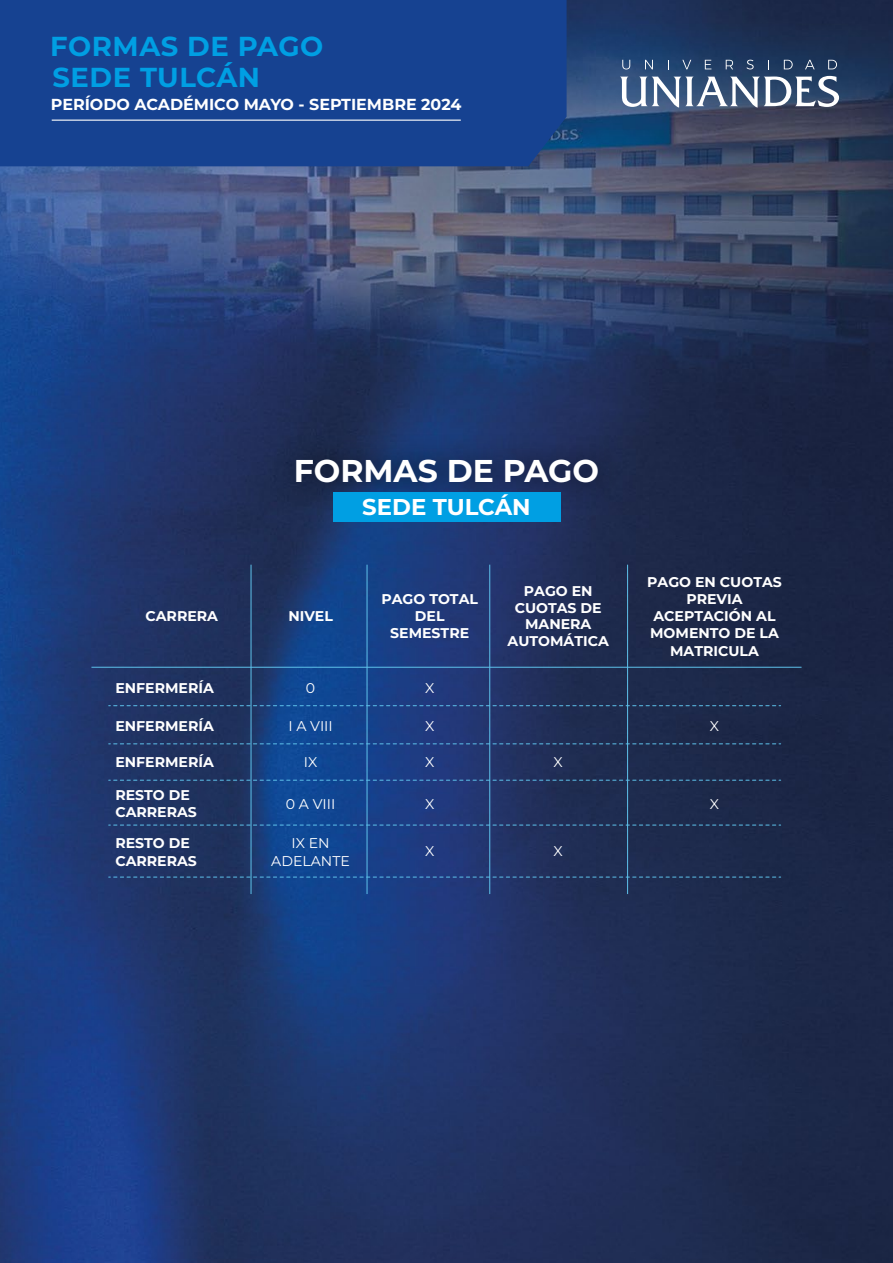
<style>
.page{position:relative;width:893px;height:1263px;background:#fff}
.page>*{position:absolute;margin:0;border:0;box-sizing:border-box;transform-origin:0 0}
.t1{font:700 31.5px "Montserrat";color:#fff}
.t2{font:700 27.45px/30.9px "Montserrat";letter-spacing:.02em;color:#009fe3}
.t3{font:700 22.8px "Montserrat";color:#fff}
.t4{font:700 15.9px "Montserrat";color:#fff}
.t5{font:700 14.1px/17.2px "Montserrat";color:#fff;text-align:center}
.t6{font:14.1px/17.2px "Montserrat";color:#fff;text-align:center}
</style>
<div class="page">
<img style="left:0;top:0;width:893px;height:1263px">
<div style="left:0;top:0;width:567px;height:166px;background:#164291"></div>
<hr style="left:52px;top:120px;width:409px;height:1px;background:#fff">
<svg style="left:622px;top:60px;width:8px;height:9px"></svg>
<svg style="left:645px;top:60px;width:8px;height:9px"></svg>
<svg style="left:682px;top:60px;width:9px;height:9px"></svg>
<svg style="left:705px;top:60px;width:6px;height:9px"></svg>
<svg style="left:726px;top:60px;width:7px;height:9px"></svg>
<svg style="left:746px;top:60px;width:8px;height:9px"></svg>
<svg style="left:784px;top:60px;width:9px;height:9px"></svg>
<svg style="left:805px;top:60px;width:10px;height:9px"></svg>
<svg style="left:828px;top:60px;width:9px;height:9px"></svg>
<svg style="left:620px;top:76px;width:219px;height:32px"></svg>
<img style="left:259px;top:417px;width:383px;height:112px">
<div style="left:333px;top:492px;width:227px;height:29px;background:#009fe3"></div>
<hr style="left:91px;top:667px;width:710px;height:1px;background:#5ec2eb">
<hr style="left:251px;top:565px;width:1px;height:329px;background:#5ec2eb">
<svg style="left:109px;top:705px;width:672px;height:1px"></svg>
<hr style="left:367px;top:565px;width:1px;height:329px;background:#5ec2eb">
<hr style="left:489px;top:565px;width:1px;height:329px;background:#5ec2eb">
<hr style="left:627px;top:565px;width:1px;height:329px;background:#5ec2eb">
<svg style="left:109px;top:744px;width:672px;height:1px"></svg>
<svg style="left:109px;top:780px;width:672px;height:1px"></svg>
<svg style="left:109px;top:825px;width:672px;height:1px"></svg>
<svg style="left:109px;top:877px;width:672px;height:1px"></svg>
<h2 class="t2" style="left:50px;top:30px;width:274px">FORMAS DE PAGO<br>SEDE TULCÁN</h2>
<p class="t4" style="left:51px;top:94px;width:412px">PERÍODO ACADÉMICO MAYO - SEPTIEMBRE 2024</p>
<h1 class="t1" style="left:294px;top:450px;width:307px">FORMAS DE PAGO</h1>
<h3 class="t3" style="left:362px;top:491px;width:170px">SEDE TULCÁN</h3>
<p class="t5" style="left:146px;top:607px;width:74px">CARRERA</p>
<p class="t5" style="left:288px;top:607px;width:46px">NIVEL</p>
<p class="t5" style="left:381px;top:590px;width:98px">PAGO TOTAL<br>DEL<br>SEMESTRE</p>
<p class="t5" style="left:515px;top:582px;width:88px">PAGO EN<br>CUOTAS DE</p>
<p class="t5" style="left:508px;top:615px;width:103px">MANERA<br>AUTOMÁTICA</p>
<p class="t5" style="left:647px;top:573px;width:136px">PAGO EN CUOTAS<br>PREVIA<br>ACEPTACIÓN AL<br>MOMENTO DE LA<br>MATRICULA</p>
<p class="t5" style="left:115px;top:679px;width:100px">ENFERMERÍA</p>
<p class="t6" style="left:306px;top:679px;width:11px">0</p>
<p class="t6" style="left:425px;top:679px;width:11px">X</p>
<p class="t5" style="left:115px;top:717px;width:100px">ENFERMERÍA</p>
<p class="t6" style="left:288px;top:717px;width:46px">I A VIII</p>
<p class="t6" style="left:425px;top:717px;width:11px">X</p>
<p class="t6" style="left:710px;top:717px;width:11px">X</p>
<p class="t5" style="left:115px;top:753px;width:100px">ENFERMERÍA</p>
<p class="t6" style="left:304px;top:753px;width:15px">IX</p>
<p class="t6" style="left:425px;top:753px;width:11px">X</p>
<p class="t6" style="left:554px;top:753px;width:11px">X</p>
<p class="t5" style="left:115px;top:786px;width:83px;text-align:left">RESTO DE<br>CARRERAS</p>
<p class="t6" style="left:286px;top:795px;width:51px">0 A VIII</p>
<p class="t6" style="left:425px;top:795px;width:11px">X</p>
<p class="t6" style="left:710px;top:795px;width:11px">X</p>
<p class="t5" style="left:115px;top:834px;width:83px;text-align:left">RESTO DE<br>CARRERAS</p>
<p class="t6" style="left:271px;top:834px;width:80px">IX EN<br>ADELANTE</p>
<p class="t6" style="left:425px;top:842px;width:11px">X</p>
<p class="t6" style="left:554px;top:842px;width:11px">X</p>
</div>
